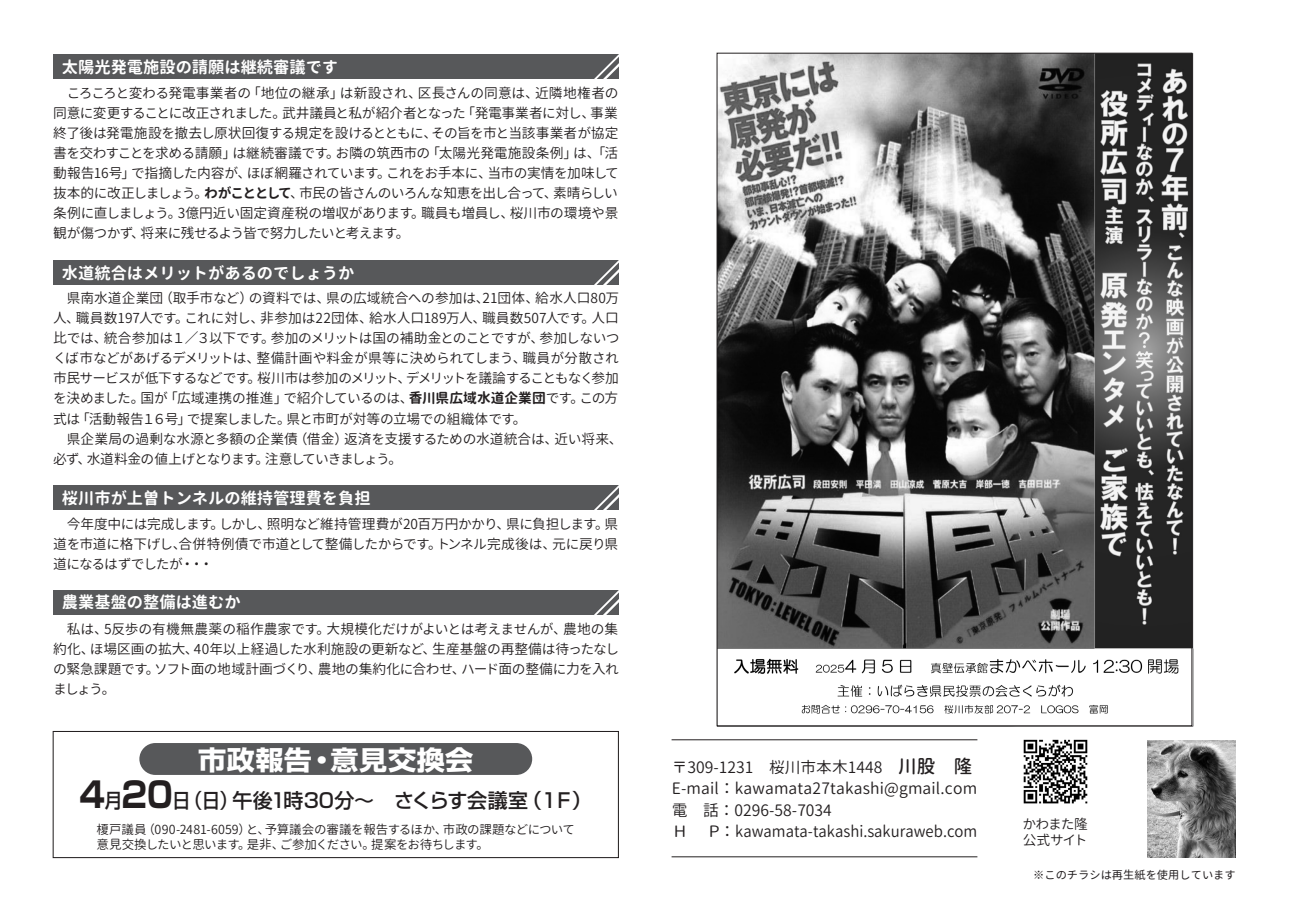
<style>
.page{position:relative;width:1290px;height:911px;background:#fff}
.page>*{position:absolute;margin:0;border:0;box-sizing:border-box;transform-origin:0 0}
.t1{font:700 26.5px "Shin Go Pro";letter-spacing:.02em;color:#fff;scale:1.06 1}
.t2{font:500 20px "Shin Go Pro";letter-spacing:-.005em;color:#231f20;scale:.9 1}
.t3{font:700 16.25px "Gen Jyuu Gothic X";color:#fff}
.t4{font:15.75px/21.5px "Gen Jyuu Gothic X";color:#231f20}
.t5{font:15.75px "Gen Jyuu Gothic X";color:#231f20;scale:1.1 1}
.t6{font:13.75px/20px "Gen Jyuu Gothic X";letter-spacing:-.035em;color:#231f20;text-align:justify}
.t7{font:13.75px/16.5px "Gen Jyuu Gothic X";letter-spacing:-.06em;color:#231f20}
.t8{font:12.5px/15px "Gen Jyuu Gothic X";letter-spacing:-.03em;color:#231f20}
.t9{font:11.25px "Gen Jyuu Gothic X";color:#231f20}
.s1{font-weight:700}
.s2{font-weight:700;font-size:35px}
.s3{font-weight:500;font-size:18.62px}
</style>
<div class="page">
<div style="left:53px;top:54px;width:565px;height:25px;background:#57585a"></div>
<svg style="left:594px;top:54px;width:25px;height:25px"></svg>
<img style="left:1148px;top:740px;width:87px;height:117px">
<img style="left:1023px;top:739px;width:65px;height:65px">
<hr style="left:671px;top:739px;width:306px;height:1px;background:#231f20">
<hr style="left:671px;top:856px;width:306px;height:1px;background:#231f20">
<div style="left:53px;top:260px;width:565px;height:25px;background:#57585a"></div>
<svg style="left:594px;top:260px;width:25px;height:25px"></svg>
<div style="left:139px;top:743px;width:393px;height:32px;background:#57585a;border-radius:16px"></div>
<div style="left:53px;top:731px;width:566px;height:127px;border:1px solid #231f20"></div>
<img style="left:718px;top:53px;width:475px;height:673px">
<div style="left:53px;top:485px;width:565px;height:25px;background:#57585a"></div>
<svg style="left:594px;top:485px;width:25px;height:25px"></svg>
<div style="left:53px;top:590px;width:565px;height:24px;background:#57585a"></div>
<svg style="left:592px;top:590px;width:27px;height:25px"></svg>
<p class="t3" style="left:62px;top:55px;width:278px">太陽光発電施設の請願は継続審議です</p>
<p class="t6" style="left:53px;top:83px;width:567px;text-indent:14px">ころころと変わる発電事業者の「地位の継承」は新設され、区長さんの同意は、近隣地権者の同意に変更することに改正されました。武井議員と私が紹介者となった「発電事業者に対し、事業終了後は発電施設を撤去し原状回復する規定を設けるとともに、その旨を市と当該事業者が協定書を交わすことを求める請願」は継続審議です。お隣の筑西市の「太陽光発電施設条例」は、「活動報告16号」で指摘した内容が、ほぼ網羅されています。これをお手本に、当市の実情を加味して抜本的に改正しましょう。<span class="s1">わがこととして</span>、市民の皆さんのいろんな知恵を出し合って、素晴らしい条例に直しましょう。3億円近い固定資産税の増収があります。職員も増員し、桜川市の環境や景観が傷つかず、将来に残せるよう皆で努力したいと考えます。</p>
<p class="t3" style="left:62px;top:261px;width:294px">水道統合はメリットがあるのでしょうか</p>
<p class="t6" style="left:53px;top:288px;width:568px;text-indent:14px">県南水道企業団（取手市など）の資料では、県の広域統合への参加は､21団体、給水人口80万人、職員数197人です。これに対し、非参加は22団体、給水人口189万人、職員数507人です。人口比では、統合参加は１／３以下です。参加のメリットは国の補助金とのことですが、参加しないつくば市などがあげるデメリットは、整備計画や料金が県等に決められてしまう、職員が分散され市民サービスが低下するなどです。桜川市は参加のメリット、デメリットを議論することもなく参加を決めました。国が「広域連携の推進」で紹介しているのは、<span class="s1">香川県広域水道企業団</span>です。この方式は「活動報告１６号」で提案しました。県と市町が対等の立場での組織体です。</p>
<p class="t6" style="left:53px;top:428px;width:571px;text-indent:14px">県企業局の過剰な水源と多額の企業債（借金）返済を支援するための水道統合は、近い将来、必ず、水道料金の値上げとなります。注意していきましょう。</p>
<p class="t3" style="left:62px;top:485px;width:310px">桜川市が上曽トンネルの維持管理費を負担</p>
<p class="t6" style="left:53px;top:513px;width:567px;text-indent:14px">今年度中には完成します。しかし、照明など維持管理費が20百万円かかり、県に負担します。県道を市道に格下げし､合併特例債で市道として整備したからです。トンネル完成後は、元に戻り県道になるはずでしたが・・・</p>
<p class="t3" style="left:62px;top:590px;width:180px">農業基盤の整備は進むか</p>
<p class="t6" style="left:53px;top:618px;width:567px;text-indent:14px">私は、5反歩の有機無農薬の稲作農家です。大規模化だけがよいとは考えませんが、農地の集約化、ほ場区画の拡大、40年以上経過した水利施設の更新など、生産基盤の再整備は待ったなしの緊急課題です。ソフト面の地域計画づくり、農地の集約化に合わせ、ハード面の整備に力を入れましょう。</p>
<h1 class="t1" style="left:198px;top:738px;width:261px">市政報告・意見交換会</h1>
<h2 class="t2" style="left:79px;top:784px;width:571px"><span class="s2">4</span>月<span class="s2">20</span>日（日）午後1時30分～　さくらす会議室（１Ｆ）</h2>
<p class="t8" style="left:97px;top:821px;width:480px">榎戸議員（090-2481-6059）と、予算議会の審議を報告するほか、市政の課題などについて意見交換したいと思います。是非、ご参加ください。提案をお待ちします。</p>
<p class="t4" style="left:672px;top:756px;width:307px">〒309-1231　桜川市本木1448　<span class="s3">川股　隆<br></span>E-mail：kawamata27takashi@gmail.com電　話：0296-58-7034<br>H</p>
<p class="t5" style="left:709px;top:820px;width:246px">P：kawamata-takashi.sakuraweb.com</p>
<p class="t7" style="left:1022px;top:815px;width:67px">かわまた隆公式サイト</p>
<p class="t9" style="left:1033px;top:867px;width:204px">※このチラシは再生紙を使用しています</p>
</div>
